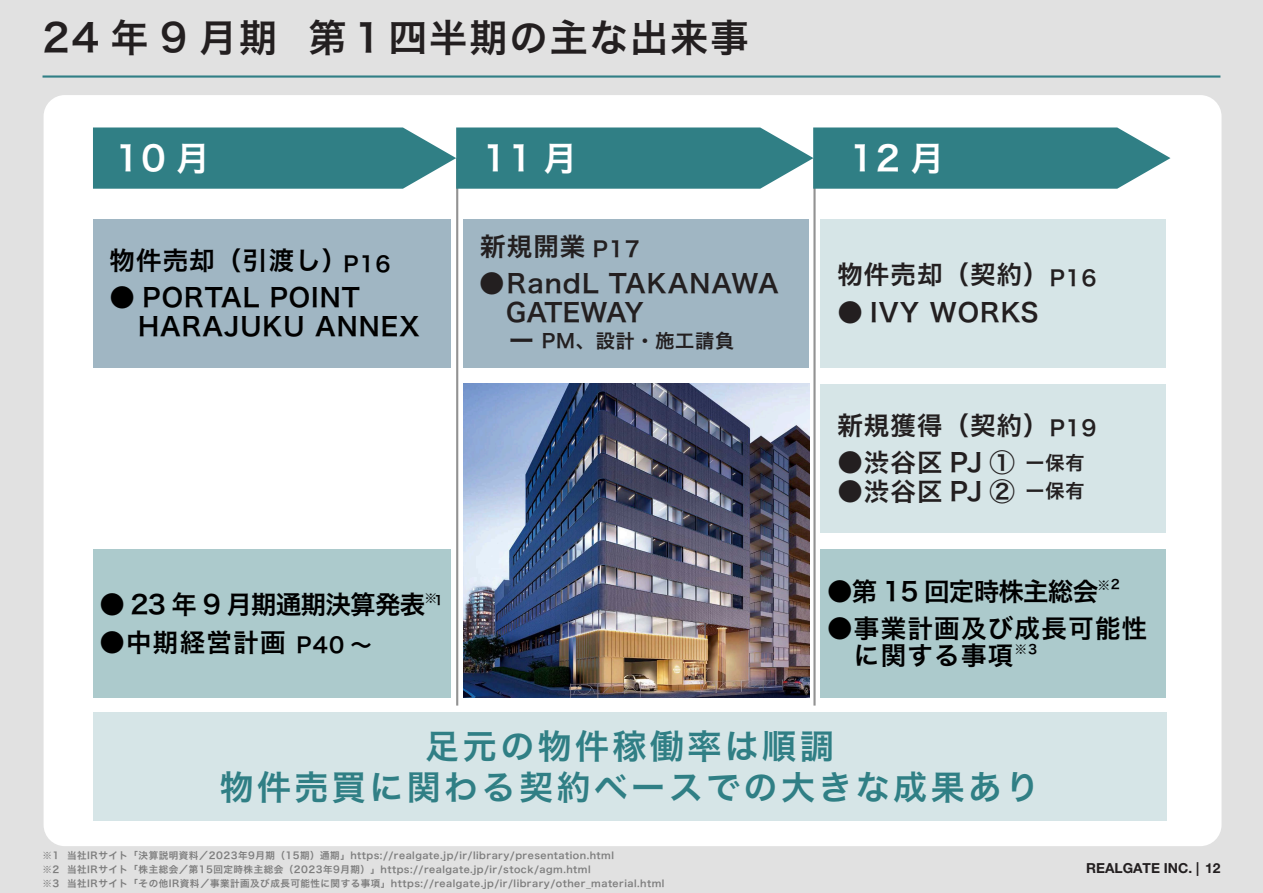
<style>
.page{position:relative;width:1263px;height:893px;background:#e1e1e1}
.page>*{position:absolute;margin:0;border:0;box-sizing:border-box;transform-origin:0 0}
.t1{font:38.25px "Hira Kaku Pro W6";letter-spacing:.05em;color:#231f20}
.t2{font:34.05px/40.3px "Hira Kaku Pro W6";letter-spacing:.1em;color:#307f85;text-align:center}
.t3{font:34.05px "Hira Kaku Pro W6";letter-spacing:.05em;color:#fff}
.t4{font:25.5px/28.7px "Hira Kaku Pro W6";letter-spacing:.04em;color:#000}
.t5{font:25.5px/37.2px "Hira Kaku Pro W6";letter-spacing:.04em;color:#231f20}
.t6{font:25.5px "Hira Kaku Pro W6";letter-spacing:-.03em;color:#000}
.t7{font:25.5px "Hira Kaku Pro W6";letter-spacing:-.02em;color:#231f20}
.t8{font:21.3px "Hira Kaku Pro W6";letter-spacing:.04em;color:#231f20}
.t9{font:21.3px "Hira Kaku Pro W6";letter-spacing:.045em;color:#000}
.t10{font:19.2px "Hira Kaku Pro W6";letter-spacing:.04em;color:#231f20}
.t11{font:700 13.8px "Helvetica Neue LT Pro";color:#231f20}
.t12{font:12.75px "Hira Kaku Pro W6";color:#000}
.t13{font:9.6px "Hira Kaku Pro W6";letter-spacing:.05em;color:#7d7d7d}
</style>
<div class="page">
<hr style="left:43px;top:75px;width:1177px;height:3px;background:#307f85">
<div style="left:44px;top:95px;width:1177px;height:751px;background:#fff;border-radius:21px"></div>
<div style="left:93px;top:712px;width:1073px;height:108px;background:#d6e5e7"></div>
<hr style="left:456px;top:158px;width:2px;height:548px;background:#929292">
<hr style="left:813px;top:158px;width:3px;height:548px;background:#929292">
<svg style="left:93px;top:127px;width:1077px;height:62px;background:#41898f"></svg>
<div style="left:93px;top:219px;width:357px;height:149px;background:#a0b6c3"></div>
<div style="left:93px;top:549px;width:357px;height:149px;background:#accacc"></div>
<div style="left:821px;top:549px;width:345px;height:149px;background:#accacc"></div>
<div style="left:464px;top:219px;width:345px;height:149px;background:#a0b6c3"></div>
<div style="left:821px;top:219px;width:345px;height:149px;background:#d6e5e7"></div>
<div style="left:821px;top:384px;width:345px;height:148px;background:#d6e5e7"></div>
<img style="left:464px;top:384px;width:345px;height:314px">
<h1 class="t1" style="left:43px;top:3px;width:236px">24 年 9 月期</h1>
<h2 class="t3" style="left:116px;top:127px;width:96px">10月</h2>
<h1 class="t1" style="left:309px;top:3px;width:442px">第１四半期の主な出来事</h1>
<h2 class="t3" style="left:483px;top:127px;width:96px">11 月</h2>
<h3 class="t4" style="left:110px;top:245px;width:239px">物件売却（引渡し）</h3>
<h3 class="t4" style="left:138px;top:282px;width:283px;text-indent:-29px">● PORTAL POINT<br>HARAJUKU ANNEX</h3>
<h3 class="t9" style="left:344px;top:244px;width:49px">P16</h3>
<h3 class="t5" style="left:480px;top:226px;width:300px">新規開業<br>　RandL TAKANAWA</h3>
<h3 class="t7" style="left:480px;top:289px;width:165px">　GATEWAY</h3>
<h3 class="t10" style="left:542px;top:323px;width:194px">PM、設計・施工請負</h3>
<h3 class="t8" style="left:593px;top:230px;width:49px">P17</h3>
<h3 class="t5" style="left:479px;top:263px;width:27px">●</h3>
<h3 class="t5" style="left:509px;top:321px;width:27px">ー</h3>
<h3 class="t6" style="left:99px;top:582px;width:327px">● 23 年 9 月期通期決算発表</h3>
<h3 class="t9" style="left:297px;top:626px;width:75px">P40 〜</h3>
<h3 class="t12" style="left:425px;top:587px;width:14px">※</h3>
<h3 class="t12" style="left:434px;top:589px;width:11px">1</h3>
<h3 class="t4" style="left:99px;top:627px;width:188px">●中期経営計画</h3>
<h2 class="t3" style="left:850px;top:127px;width:96px">12 月</h2>
<h3 class="t5" style="left:837px;top:255px;width:213px">物件売却（契約）</h3>
<h3 class="t5" style="left:837px;top:292px;width:203px">● IVY WORKS</h3>
<h3 class="t8" style="left:1050px;top:259px;width:49px">P16</h3>
<h3 class="t5" style="left:837px;top:405px;width:213px">新規獲得（契約）</h3>
<h3 class="t10" style="left:1025px;top:445px;width:60px">ー保有</h3>
<h3 class="t8" style="left:1050px;top:409px;width:49px">P19</h3>
<h3 class="t5" style="left:837px;top:443px;width:179px">●渋谷区 PJ ①</h3>
<h3 class="t5" style="left:837px;top:471px;width:179px">●渋谷区 PJ ②</h3>
<h3 class="t10" style="left:1025px;top:474px;width:60px">ー保有</h3>
<h3 class="t12" style="left:1097px;top:573px;width:24px">※2</h3>
<h3 class="t6" style="left:827px;top:568px;width:273px">●第 15 回定時株主総会</h3>
<h3 class="t4" style="left:827px;top:613px;width:322px">●事業計画及び成長可能性</h3>
<h3 class="t12" style="left:1015px;top:637px;width:24px">※3</h3>
<h3 class="t4" style="left:827px;top:640px;width:188px">　に関する事項</h3>
<h2 class="t2" style="left:220px;top:725px;width:821px">足元の物件稼働率は順調<br>物件売買に関わる契約ベースでの大きな成果あり</h2>
<p class="t13" style="left:43px;top:847px;width:18px">※1</p>
<p class="t13" style="left:67px;top:847px;width:548px">当社IRサイト「決算説明資料／2023年9月期（15期）通期」https://realgate.jp/ir/library/presentation.html</p>
<p class="t13" style="left:43px;top:860px;width:18px">※2</p>
<p class="t13" style="left:67px;top:860px;width:525px">当社IRサイト「株主総会／第15回定時株主総会（2023年9月期）」https://realgate.jp/ir/stock/agm.html</p>
<p class="t13" style="left:43px;top:874px;width:18px">※3</p>
<p class="t13" style="left:67px;top:874px;width:599px">当社IRサイト「その他IR資料／事業計画及び成長可能性に関する事項」https://realgate.jp/ir/library/other_material.html</p>
<h3 class="t11" style="left:1086px;top:860px;width:136px">REALGATE INC |. 12</h3>
</div>
